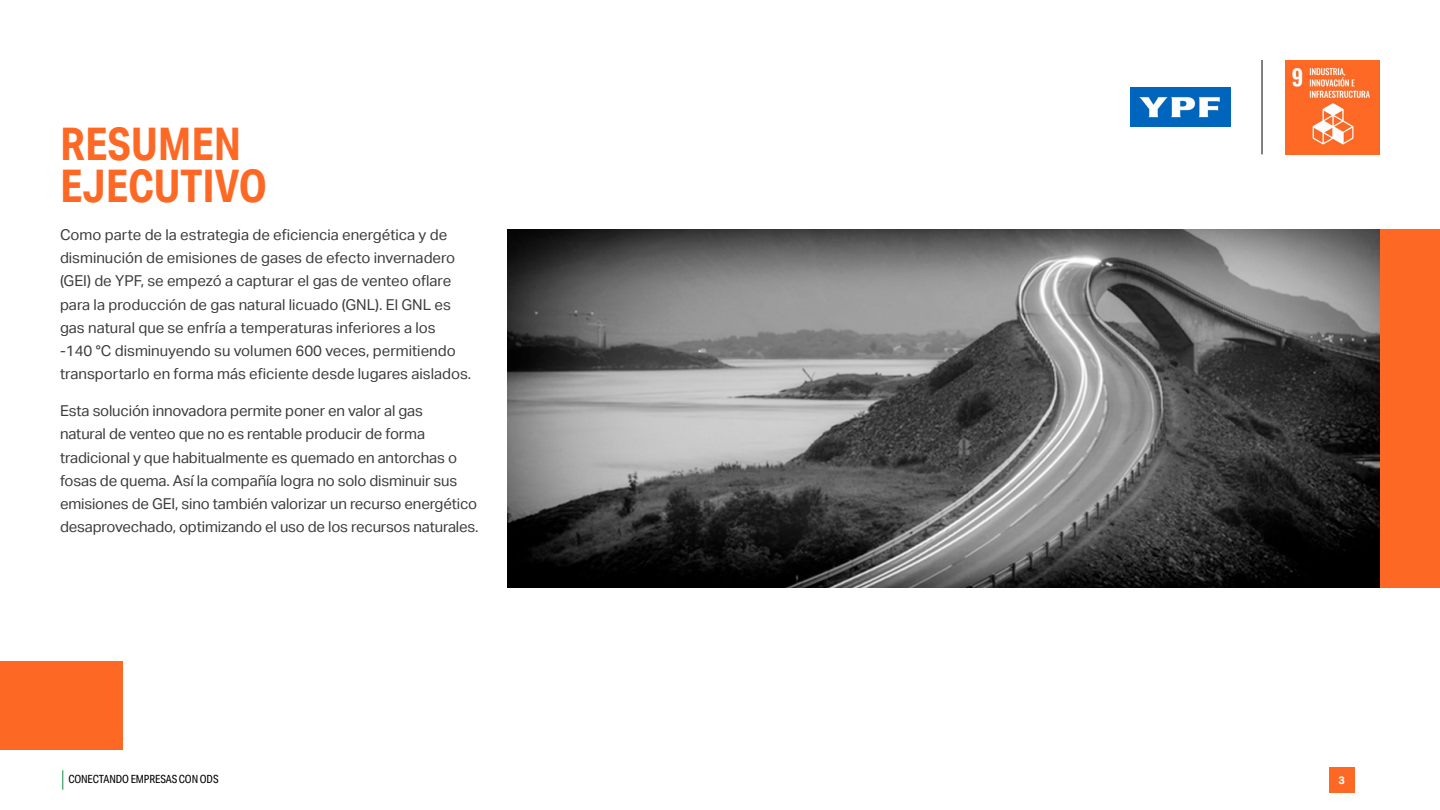
<style>
.page{position:relative;width:1440px;height:810px;background:#fff}
.page>*{position:absolute;margin:0;border:0;box-sizing:border-box;transform-origin:0 0}
.t1{font:700 45px/42.8px "Aktiv Grotesk Cd";color:#fd6925}
.t2{font:15px/23.2px "Aktiv Grotesk";letter-spacing:-.01em;color:#3c3c3b}
.t3{font:11.25px "Aktiv Grotesk Cd";letter-spacing:-.01em;color:#000}
.t4{font:700 10.88px "Aktiv Grotesk";color:#fff}
</style>
<div class="page">
<svg style="left:62px;top:770px;width:1px;height:20px"></svg>
<div style="left:1329px;top:767px;width:25px;height:26px;background:#fd6925"></div>
<img style="left:1285px;top:60px;width:95px;height:95px">
<hr style="left:1262px;top:60px;width:1px;height:94px;background:#000">
<img style="left:1131px;top:88px;width:100px;height:39px">
<img style="left:508px;top:229px;width:872px;height:359px">
<div style="left:1380px;top:229px;width:60px;height:359px;background:#fd6925"></div>
<div style="left:0;top:661px;width:123px;height:89px;background:#fd6925"></div>
<p class="t1" style="left:60px;top:122px;width:209px">RESUMEN<br>EJECUTIVO</p>
<p class="t2" style="left:60px;top:223px;width:413px">Como parte de la estrategia de eficiencia energética y de disminución de emisiones de gases de efecto invernadero (GEI) de YPF, se empezó a capturar el gas de venteo oflare para la producción de gas natural licuado (GNL). El GNL es gas natural que se enfría a temperaturas inferiores a los -140 °C disminuyendo su volumen 600 veces, permitiendo transportarlo en forma más eficiente desde lugares aislados.</p>
<p class="t2" style="left:60px;top:399px;width:420px">Esta solución innovadora permite poner en valor al gas<br>natural de venteo que no es rentable producir de forma tradicional y que habitualmente es quemado en antorchas o fosas de quema. Así la compañía logra no solo disminuir sus emisiones de GEI, sino también valorizar un recurso energético desaprovechado, optimizando el uso de los recursos naturales.</p>
<p class="t3" style="left:68px;top:773px;width:152px">CONECTANDO EMPRESAS CON ODS</p>
<p class="t4" style="left:1338px;top:774px;width:8px">3</p>
</div>
